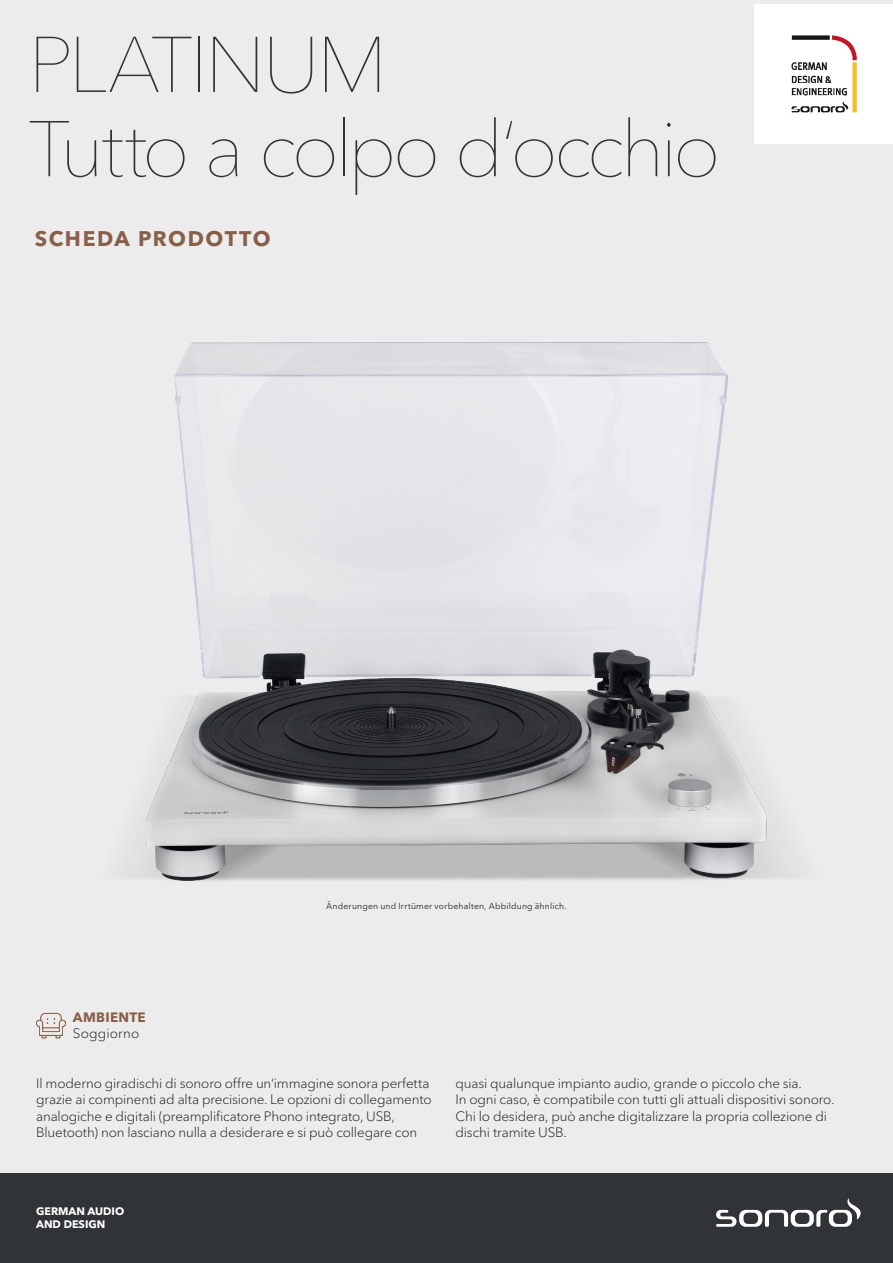
<style>
.page{position:relative;width:893px;height:1263px;background:#ececec}
.page>*{position:absolute;margin:0;border:0;box-sizing:border-box;transform-origin:0 0}
.t1{font:200 78px/84.3px "Avenir Next LT Pro";letter-spacing:-.05em;color:#303436}
.t2{font:700 21px "Avenir Next LT Pro";letter-spacing:.07em;color:#885f49}
.t3{font:300 13.5px/16.2px "Avenir Next LT Pro";letter-spacing:-.01em;color:#231f20}
.t4{font:300 13.5px "Avenir Next LT Pro";letter-spacing:.01em;color:#231f20}
.t5{font:700 13.5px "Avenir Next LT Pro";letter-spacing:.02em;color:#885f49}
.t6{font:700 10.8px/13px "Avenir Next LT Pro";color:#fff}
.t7{font:8.55px "Avenir Next LT Pro";letter-spacing:.025em;color:#231f20}
</style>
<div class="page">
<img style="left:755px;top:5px;width:138px;height:139px">
<img style="left:36px;top:1013px;width:30px;height:25px">
<div style="left:0;top:1174px;width:893px;height:89px;background:#303436"></div>
<svg style="left:716px;top:1198px;width:145px;height:29px"></svg>
<img style="left:127px;top:342px;width:668px;height:539px">
<h1 class="t1" style="left:28px;top:23px;width:694px">PLATINUM<br>Tutto a colpo d‘occhio</h1>
<h2 class="t2" style="left:35px;top:226px;width:237px">SCHEDA PRODOTTO</h2>
<p class="t7" style="left:326px;top:901px;width:242px">Änderungen und Irrtümer vorbehalten, Abbildung ähnlich.</p>
<p class="t5" style="left:73px;top:1009px;width:74px">AMBIENTE</p>
<p class="t4" style="left:73px;top:1022px;width:68px">Soggiorno</p>
<p class="t3" style="left:36px;top:1075px;width:397px">Il moderno giradischi di sonoro offre un‘immagine sonora perfetta grazie ai compinenti ad alta precisione. Le opzioni di collegamento analogiche e digitali (preamplificatore Phono integrato, USB, Bluetooth) non lasciano nulla a desiderare e si può collegare con</p>
<p class="t3" style="left:455px;top:1075px;width:380px">quasi qualunque impianto audio, grande o piccolo che sia.<br>In ogni caso, è compatibile con tutti gli attuali dispositivi sonoro.<br>Chi lo desidera, può anche digitalizzare la propria collezione di dischi tramite USB.</p>
<p class="t6" style="left:36px;top:1204px;width:90px">GERMAN AUDIO<br>AND DESIGN</p>
</div>
